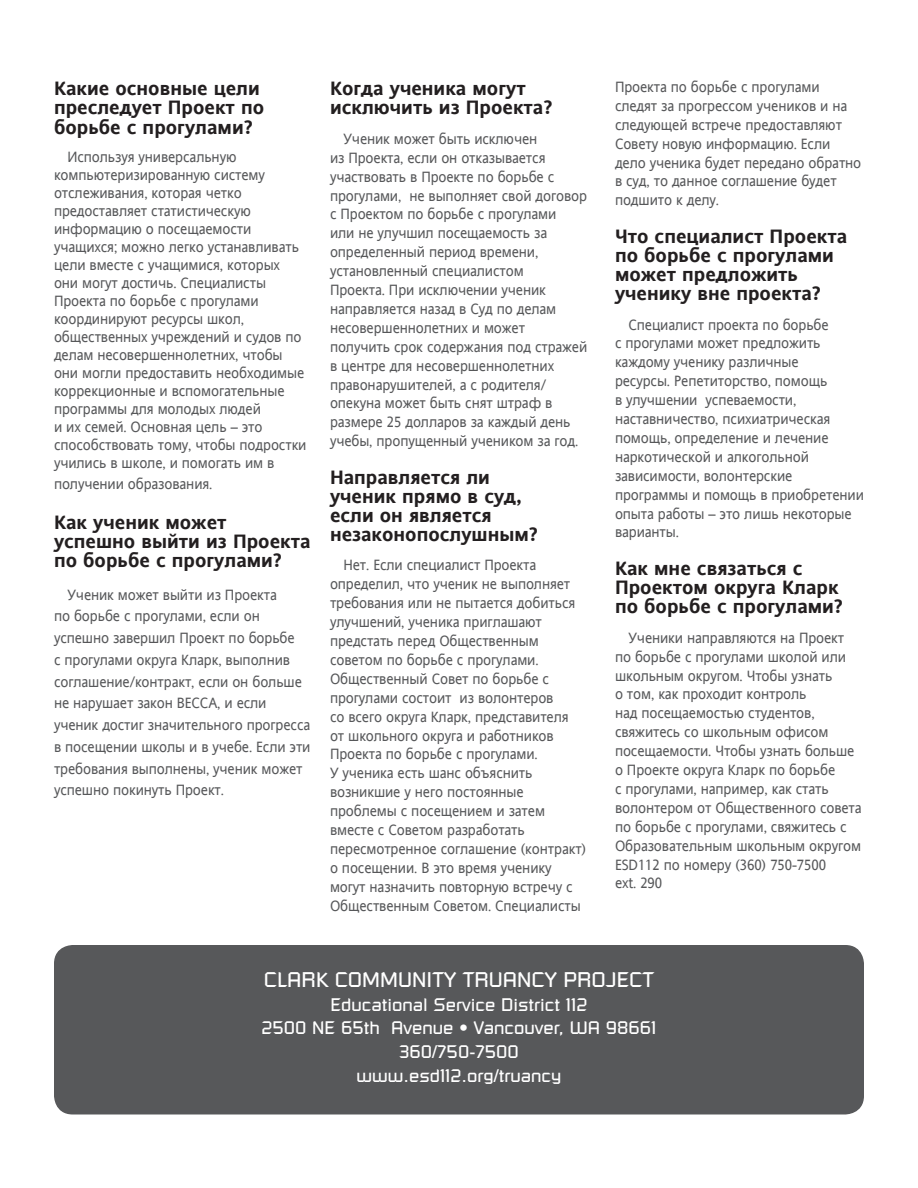
<style>
.page{position:relative;width:918px;height:1188px;background:#fff}
.page>*{position:absolute;margin:0;border:0;box-sizing:border-box;transform-origin:0 0}
.Questions{font:21px "Russell Square";color:#fff}
.Questions-2{font:700 19.5px/18.9px "Andale Sansfor VST";color:#231f20}
.Questions-3{font:18px "Russell Square";color:#fff}
.RUS{font:15px/18.9px "Andale Sansfor VST";letter-spacing:-.01em;color:#57585a;scale:.95 1}
.Body{font:15px/18px "Andale Sansfor VST";letter-spacing:-.01em;color:#57585a;scale:.95 1}
</style>
<div class="page">
<div style="left:55px;top:946px;width:808px;height:168px;background:#57585a;border-radius:18px"></div>
<div style="left:54px;top:945px;width:810px;height:169px;border:2px solid #57585a;border-radius:18px"></div>
<p class="Questions-2" style="left:54px;top:79px;width:212px">Какие основные цели преследует Проект по борьбе с прогулами?</p>
<p class="Body" style="left:54px;top:148px;width:267px;text-indent:14px">Используя универсальную компьютеризированную систему отслеживания, которая четко предоставляет статистическую информацию о посещаемости учащихся; можно легко устанавливать цели вместе с учащимися, которых они могут достичь. Специалисты<br>Проекта по борьбе с прогулами координируют ресурсы школ, общественных учреждений и судов по делам несовершеннолетних, чтобы они могли предоставить необходимые коррекционные и вспомогательные программы для молодых людей<br>и их семей. Основная цель – это способствовать тому, чтобы подростки учились в школе, и помогать им в</p>
<p class="Body" style="left:54px;top:475px;width:168px">получении образования.</p>
<p class="Questions-2" style="left:54px;top:513px;width:258px">Как ученик может успешно выйти из Проекта по борьбе с прогулами?</p>
<p class="RUS" style="left:54px;top:583px;width:272px;line-height:21.8px;text-indent:14px">Ученик может выйти из Проекта<br>по борьбе с прогулами, если он успешно завершил Проект по борьбе<br>с прогулами округа Кларк, выполнив соглашение/контракт, если он больше не нарушает закон BECCA, и если ученик достиг значительного прогресса в посещении школы и в учебе. Если эти требования выполнены, ученик может успешно покинуть Проект.</p>
<p class="Questions-2" style="left:330px;top:79px;width:224px">Когда ученика могут исключить из Проекта?</p>
<p class="RUS" style="left:330px;top:129px;width:272px;text-indent:14px">Ученик может быть исключен<br>из Проекта, если он отказывается участвовать в Проекте по борьбе с прогулами, не выполняет свой договор с Проектом по борьбе с прогулами<br>или не улучшил посещаемость за определенный период времени, установленный специалистом<br>Проекта. При исключении ученик направляется назад в Суд по делам несовершеннолетних и может получить срок содержания под стражей в центре для несовершеннолетних правонарушителей, а с родителя/ опекуна может быть снят штраф в размере 25 долларов за каждый день учебы, пропущенный учеником за год.</p>
<p class="Questions-2" style="left:330px;top:468px;width:210px">Направляется ли ученик прямо в суд, если он является незаконопослушным?</p>
<p class="RUS" style="left:330px;top:555px;width:271px;text-indent:14px">Нет. Если специалист Проекта определил, что ученик не выполняет требования или не пытается добиться улучшений, ученика приглашают предстать перед Общественным советом по борьбе с прогулами.<br>Общественный Совет по борьбе с прогулами состоит из волонтеров<br>со всего округа Кларк, представителя от школьного округа и работников<br>Проекта по борьбе с прогулами.<br>У ученика есть шанс объяснить возникшие у него постоянные проблемы с посещением и затем вместе с Советом разработать пересмотренное соглашение (контракт) о посещении. В это время ученику могут назначить повторную встречу с<br>Общественным Советом. Специалисты</p>
<p class="RUS" style="left:615px;top:77px;width:261px">Проекта по борьбе с прогулами следят за прогрессом учеников и на следующей встрече предоставляют<br>Совету новую информацию. Если дело ученика будет передано обратно в суд, то данное соглашение будет подшито к делу.</p>
<p class="Questions-2" style="left:615px;top:227px;width:234px">Что специалист Проекта по борьбе с прогулами может предложить ученику вне проекта?</p>
<p class="RUS" style="left:615px;top:315px;width:264px;text-indent:14px">Специалист проекта по борьбе<br>с прогулами может предложить каждому ученику различные<br>ресурсы. Репетиторство, помощь<br>в улучшении успеваемости, наставничество, психиатрическая помощь, определение и лечение наркотической и алкогольной зависимости, волонтерские программы и помощь в приобретении опыта работы – это лишь некоторые варианты.</p>
<p class="Questions-2" style="left:615px;top:559px;width:230px">Как мне связаться с<br>Проектом округа Кларк по борьбе с прогулами?</p>
<p class="RUS" style="left:615px;top:628px;width:261px;text-indent:14px">Ученики направляются на Проект по борьбе с прогулами школой или школьным округом. Чтобы узнать<br>о том, как проходит контроль<br>над посещаемостью студентов, свяжитесь со школьным офисом посещаемости. Чтобы узнать больше о Проекте округа Кларк по борьбе<br>с прогулами, например, как стать волонтером от Общественного совета по борьбе с прогулами, свяжитесь с<br>Образовательным школьным округом<br>ESD112 по номеру (360) 750-7500<br>ext. 290</p>
<p class="Questions" style="left:264px;top:967px;width:392px">CLARK Community Truancy Project</p>
<p class="Questions-3" style="left:331px;top:993px;width:258px">Educational Service District 112</p>
<p class="Questions-3" style="left:262px;top:1017px;width:396px">2500 NE 65th Avenue • Vancouver, WA 98661</p>
<p class="Questions-3" style="left:399px;top:1041px;width:121px">360/750-7500</p>
<p class="Questions-3" style="left:356px;top:1064px;width:207px">www.esd112.org/truancy</p>
</div>
